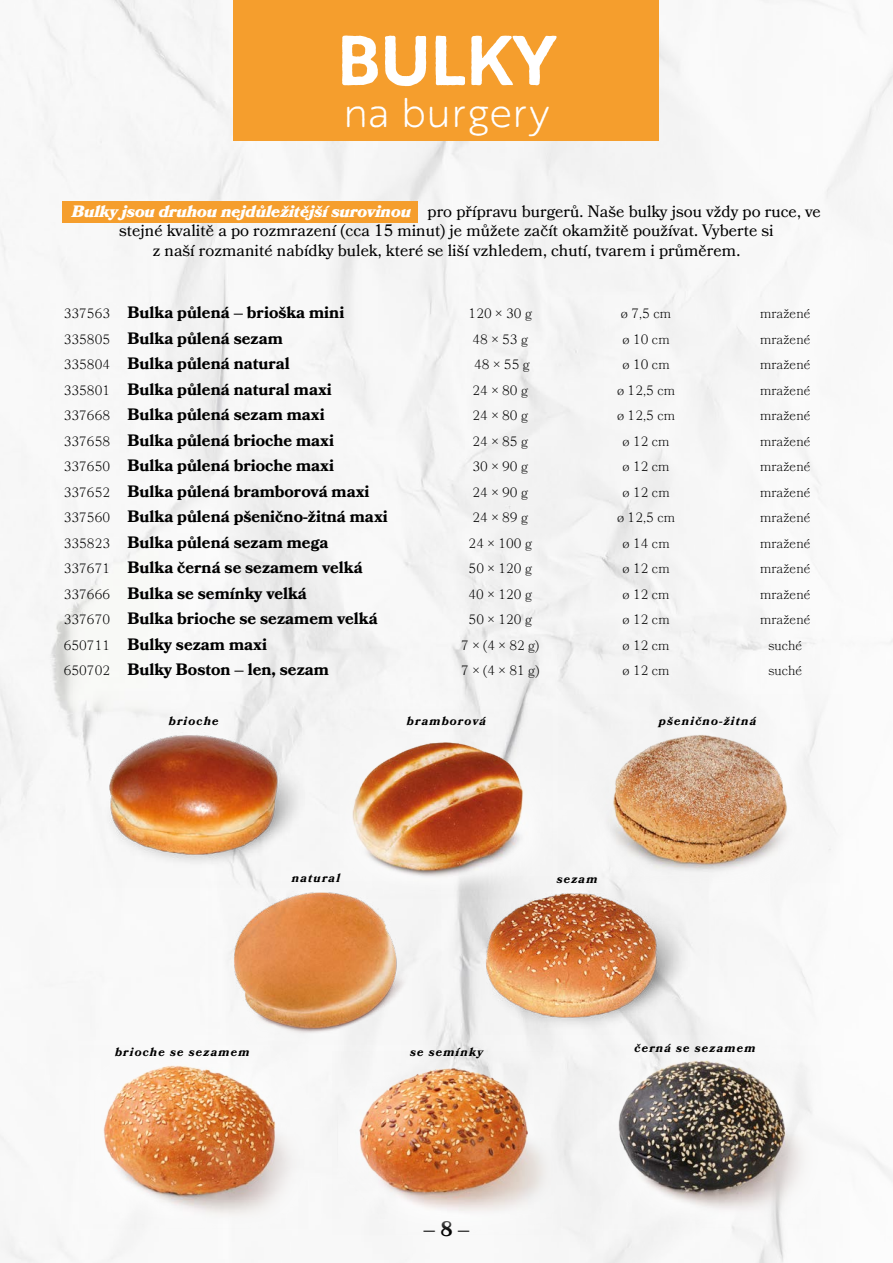
<style>
.page{position:relative;width:893px;height:1263px;background:#fff}
.page>*{position:absolute;margin:0;border:0;box-sizing:border-box;transform-origin:0 0}
.t1{font:700 68.4px "Brother 1816 Printed";color:#fff}
.t2{font:300 40.5px "Brother 1816 Printed";color:#fff}
.t3{font:600 21px "Bookmania";color:#000}
.t4{font:700 16.5px "Bookmania";color:#000}
.t5{font:16.5px/19.8px "Bookmania";color:#000;text-align:center}
.t6{font:300 13.5px "Bookmania";color:#000}
.t7{font:italic 700 12px "Bookmania";letter-spacing:.1em;color:#000}
.s1{font-weight:900;font-style:italic;color:#fff}
.s2{font-weight:300;font-size:13.5px}
</style>
<div class="page">
<img style="left:0;top:0;width:893px;height:1263px">
<div style="left:234px;top:0;width:425px;height:141px;background:#f59e2d"></div>
<div style="left:63px;top:201px;width:355px;height:21px;background:#f59e2d"></div>
<img style="left:465px;top:877px;width:244px;height:157px">
<img style="left:208px;top:888px;width:232px;height:156px">
<img style="left:80px;top:1046px;width:228px;height:183px">
<img style="left:332px;top:1051px;width:229px;height:183px">
<img style="left:592px;top:1046px;width:229px;height:183px">
<img style="left:94px;top:692px;width:246px;height:196px">
<img style="left:320px;top:709px;width:232px;height:190px">
<img style="left:559px;top:695px;width:283px;height:187px">
<img style="left:886px;top:507px;width:7px;height:16px">
<h1 class="t1" style="left:337px;top:8px;width:220px">BULKY</h1>
<h2 class="t2" style="left:343px;top:83px;width:208px">na burgery</h2>
<p class="t5" style="left:72px;top:201px;width:750px"><span class="s1">Bulky jsou druhou nejdůležitější surovinou</span> pro přípravu burgerů. Naše bulky jsou vždy po ruce, ve stejné kvalitě a po rozmrazení (cca 15 minut) je můžete začít okamžitě používat. Vyberte si<br>z naší rozmanité nabídky bulek, které se liší vzhledem, chutí, tvarem i průměrem.</p>
<p class="t4" style="left:64px;top:303px;width:282px"><span class="s2">337563</span> Bulka půlená – brioška mini</p>
<p class="t6" style="left:469px;top:306px;width:65px">120 × 30 g</p>
<p class="t6" style="left:621px;top:306px;width:52px">ø 7,5 cm</p>
<p class="t6" style="left:760px;top:306px;width:52px">mražené</p>
<p class="t4" style="left:64px;top:328px;width:221px"><span class="s2">335805</span> Bulka půlená sezam</p>
<p class="t6" style="left:472px;top:331px;width:57px">48 × 53 g</p>
<p class="t6" style="left:622px;top:331px;width:49px">ø 10 cm</p>
<p class="t6" style="left:760px;top:331px;width:52px">mražené</p>
<p class="t4" style="left:64px;top:354px;width:228px"><span class="s2">335804</span> Bulka půlená natural</p>
<p class="t6" style="left:474px;top:357px;width:57px">48 × 55 g</p>
<p class="t6" style="left:622px;top:357px;width:49px">ø 10 cm</p>
<p class="t6" style="left:760px;top:357px;width:52px">mražené</p>
<p class="t4" style="left:64px;top:379px;width:270px"><span class="s2">335801</span> Bulka půlená natural maxi</p>
<p class="t6" style="left:472px;top:382px;width:57px">24 × 80 g</p>
<p class="t6" style="left:617px;top:382px;width:60px">ø 12,5 cm</p>
<p class="t6" style="left:760px;top:382px;width:52px">mražené</p>
<p class="t4" style="left:64px;top:405px;width:262px"><span class="s2">337668</span> Bulka půlená sezam maxi</p>
<p class="t6" style="left:472px;top:408px;width:57px">24 × 80 g</p>
<p class="t6" style="left:617px;top:408px;width:60px">ø 12,5 cm</p>
<p class="t6" style="left:760px;top:408px;width:52px">mražené</p>
<p class="t4" style="left:64px;top:430px;width:272px"><span class="s2">337658</span> Bulka půlená brioche maxi</p>
<p class="t6" style="left:472px;top:433px;width:57px">24 × 85 g</p>
<p class="t6" style="left:622px;top:433px;width:49px">ø 12 cm</p>
<p class="t6" style="left:760px;top:433px;width:52px">mražené</p>
<p class="t4" style="left:64px;top:456px;width:272px"><span class="s2">337650</span> Bulka půlená brioche maxi</p>
<p class="t6" style="left:472px;top:459px;width:57px">30 × 90 g</p>
<p class="t6" style="left:622px;top:459px;width:49px">ø 12 cm</p>
<p class="t6" style="left:760px;top:459px;width:52px">mražené</p>
<p class="t4" style="left:64px;top:481px;width:307px"><span class="s2">337652</span> Bulka půlená bramborová maxi</p>
<p class="t6" style="left:472px;top:484px;width:57px">24 × 90 g</p>
<p class="t6" style="left:622px;top:484px;width:49px">ø 12 cm</p>
<p class="t6" style="left:760px;top:484px;width:52px">mražené</p>
<p class="t4" style="left:64px;top:507px;width:326px"><span class="s2">337560</span> Bulka půlená pšenično-žitná maxi</p>
<p class="t6" style="left:472px;top:510px;width:57px">24 × 89 g</p>
<p class="t6" style="left:617px;top:510px;width:60px">ø 12,5 cm</p>
<p class="t6" style="left:760px;top:510px;width:52px">mražené</p>
<p class="t4" style="left:64px;top:532px;width:266px"><span class="s2">335823</span> Bulka půlená sezam mega</p>
<p class="t6" style="left:469px;top:535px;width:65px">24 × 100 g</p>
<p class="t6" style="left:622px;top:535px;width:49px">ø 14 cm</p>
<p class="t6" style="left:760px;top:535px;width:52px">mražené</p>
<p class="t4" style="left:64px;top:558px;width:301px"><span class="s2">337671</span> Bulka černá se sezamem velká</p>
<p class="t6" style="left:469px;top:561px;width:65px">50 × 120 g</p>
<p class="t6" style="left:622px;top:561px;width:49px">ø 12 cm</p>
<p class="t6" style="left:760px;top:561px;width:52px">mražené</p>
<p class="t4" style="left:64px;top:583px;width:245px"><span class="s2">337666</span> Bulka se semínky velká</p>
<p class="t6" style="left:469px;top:586px;width:65px">40 × 120 g</p>
<p class="t6" style="left:622px;top:586px;width:49px">ø 12 cm</p>
<p class="t6" style="left:760px;top:586px;width:52px">mražené</p>
<p class="t4" style="left:64px;top:609px;width:316px"><span class="s2">337670</span> Bulka brioche se sezamem velká</p>
<p class="t6" style="left:469px;top:612px;width:65px">50 × 120 g</p>
<p class="t6" style="left:622px;top:612px;width:49px">ø 12 cm</p>
<p class="t6" style="left:760px;top:612px;width:52px">mražené</p>
<p class="t4" style="left:64px;top:634px;width:205px"><span class="s2">650711</span> Bulky sezam maxi</p>
<p class="t6" style="left:461px;top:637px;width:80px">7 × (4 × 82 g)</p>
<p class="t6" style="left:622px;top:637px;width:49px">ø 12 cm</p>
<p class="t6" style="left:768px;top:637px;width:35px">suché</p>
<p class="t4" style="left:64px;top:660px;width:267px"><span class="s2">650702</span> Bulky Boston – len, sezam</p>
<p class="t6" style="left:461px;top:663px;width:80px">7 × (4 × 81 g)</p>
<p class="t6" style="left:622px;top:663px;width:49px">ø 12 cm</p>
<p class="t6" style="left:768px;top:663px;width:35px">suché</p>
<p class="t7" style="left:169px;top:714px;width:51px">brioche</p>
<p class="t7" style="left:407px;top:714px;width:81px">bramborová</p>
<p class="t7" style="left:659px;top:714px;width:99px">pšenično-žitná</p>
<p class="t7" style="left:292px;top:870px;width:50px">natural</p>
<p class="t7" style="left:557px;top:871px;width:42px">sezam</p>
<p class="t7" style="left:115px;top:1044px;width:136px">brioche se sezamem</p>
<p class="t7" style="left:410px;top:1044px;width:74px">se semínky</p>
<p class="t7" style="left:634px;top:1041px;width:122px">černá se sezamem</p>
<p class="t3" style="left:423px;top:1217px;width:47px">– 8 –</p>
</div>
